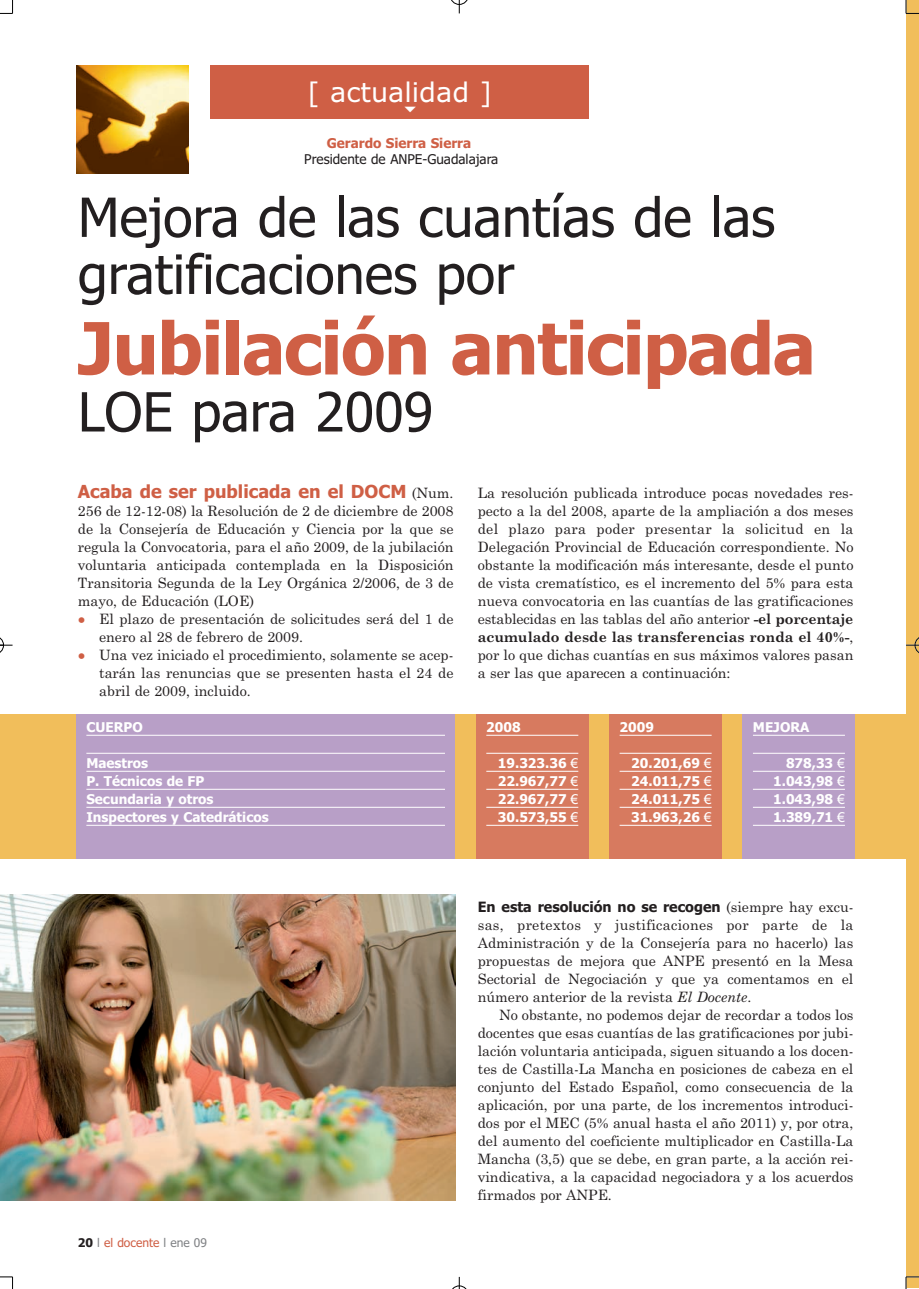
<style>
.page{position:relative;width:919px;height:1289px;background:#fff}
.page>*{position:absolute;margin:0;border:0;box-sizing:border-box;transform-origin:0 0}
.t1{font:700 72px "Tahoma";letter-spacing:-.02em;color:#cf5f45}
.t2{font:54px/57px "Tahoma";color:#231f20}
.t3{font:27px "Verdana";color:#fff}
.t4{font:700 18px "Tahoma";color:#cf5f45}
.t5{font:14.25px/18px "Century Schoolbook";color:#231f20;text-align:justify}
.t6{font:700 14.25px "Tahoma";color:#231f20}
.t7{font:700 13.5px/18px "Tahoma";color:#fff;text-align:justify}
.t8{font:13.5px "Tahoma";color:#231f20}
.t9{font:700 13.5px "Tahoma";color:#cf5f45}
.t10{font:12px "Tahoma";color:#cf5f45}
.s1{font-family:"Century Schoolbook";font-weight:400;font-size:14.25px;color:#231f20}
.s2{font-family:"Tahoma";font-weight:700;font-size:12px;color:#cf5f45}
.s3{font-weight:700}
.s4{font-weight:400}
.s5{font-weight:700;color:#231f20}
.s6{color:#808285}
.s7{font-family:"Century Schoolbook";font-weight:400}
.s8{font-style:italic}
</style>
<div class="page">
<div style="left:906px;top:1px;width:12px;height:1287px;background:#f1be5b"></div>
<div style="left:0;top:714px;width:905px;height:144px;background:#f1be5b"></div>
<img style="left:76px;top:66px;width:112px;height:108px">
<div style="left:210px;top:66px;width:379px;height:53px;background:#cf5f45"></div>
<div style="left:76px;top:714px;width:379px;height:144px;background:#b89fc7"></div>
<hr style="left:86px;top:735px;width:359px;height:1px;background:#fff">
<hr style="left:86px;top:753px;width:359px;height:1px;background:#fff">
<hr style="left:86px;top:771px;width:359px;height:1px;background:#fff">
<hr style="left:86px;top:789px;width:359px;height:1px;background:#fff">
<hr style="left:86px;top:807px;width:359px;height:1px;background:#fff">
<hr style="left:86px;top:825px;width:359px;height:1px;background:#fff">
<div style="left:476px;top:714px;width:112px;height:144px;background:#d77a5f"></div>
<hr style="left:486px;top:735px;width:92px;height:1px;background:#fff">
<hr style="left:486px;top:753px;width:92px;height:1px;background:#fff">
<hr style="left:486px;top:771px;width:92px;height:1px;background:#fff">
<hr style="left:486px;top:789px;width:92px;height:1px;background:#fff">
<hr style="left:486px;top:807px;width:92px;height:1px;background:#fff">
<hr style="left:486px;top:825px;width:92px;height:1px;background:#fff">
<div style="left:609px;top:714px;width:112px;height:144px;background:#d77a5f"></div>
<hr style="left:619px;top:735px;width:92px;height:1px;background:#fff">
<hr style="left:619px;top:753px;width:92px;height:1px;background:#fff">
<hr style="left:619px;top:771px;width:92px;height:1px;background:#fff">
<hr style="left:619px;top:789px;width:92px;height:1px;background:#fff">
<hr style="left:619px;top:807px;width:92px;height:1px;background:#fff">
<hr style="left:619px;top:825px;width:92px;height:1px;background:#fff">
<div style="left:742px;top:714px;width:112px;height:144px;background:#b89fc7"></div>
<hr style="left:752px;top:735px;width:92px;height:1px;background:#fff">
<hr style="left:752px;top:753px;width:92px;height:1px;background:#fff">
<hr style="left:752px;top:771px;width:92px;height:1px;background:#fff">
<hr style="left:752px;top:789px;width:92px;height:1px;background:#fff">
<hr style="left:752px;top:807px;width:92px;height:1px;background:#fff">
<hr style="left:752px;top:825px;width:92px;height:1px;background:#fff">
<img style="left:0;top:894px;width:455px;height:306px">
<svg style="left:0;top:0;width:13px;height:14px"></svg>
<svg style="left:905px;top:0;width:13px;height:14px"></svg>
<svg style="left:0;top:1276px;width:13px;height:12px"></svg>
<svg style="left:905px;top:1276px;width:13px;height:12px"></svg>
<svg style="left:451px;top:0;width:17px;height:13px"></svg>
<svg style="left:453px;top:1276px;width:13px;height:12px"></svg>
<svg style="left:0;top:637px;width:13px;height:16px"></svg>
<svg style="left:906px;top:638px;width:12px;height:15px"></svg>
<h3 class="t3" style="left:307px;top:81px;width:186px">[ actualidad ]</h3>
<p class="t9" style="left:327px;top:138px;width:146px">Gerardo Sierra Sierra</p>
<p class="t8" style="left:304px;top:154px;width:196px">Presidente de ANPE-Guadalajara</p>
<h2 class="t2" style="left:78px;top:193px;width:698px">Mejora de las cuantías de las gratificaciones por</h2>
<h1 class="t1" style="left:78px;top:320px;width:739px">Jubilación anticipada</h1>
<h2 class="t2" style="left:78px;top:388px;width:357px">LOE para 2009</h2>
<p class="t4" style="left:78px;top:484px;width:377px">Acaba de ser publicada en el DOCM <span class="s1">(Num.</span></p>
<p class="t5" style="left:78px;top:503px;width:377px">256 de 12-12-08) la Resolución de 2 de diciembre de 2008 de la Consejería de Educación y Ciencia por la que se regula la Convocatoria, para el año 2009, de la jubilación voluntaria anticipada contemplada en la Disposición Transitoria Segunda de la Ley Orgánica 2/2006, de 3 de mayo, de Educación (LOE)</p>
<p class="t5" style="left:99px;top:611px;width:356px;text-indent:-21px"><span class="s2">•</span> El plazo de presentación de solicitudes será del 1 de enero al 28 de febrero de 2009.</p>
<p class="t5" style="left:99px;top:647px;width:356px;text-indent:-21px"><span class="s2">•</span> Una vez iniciado el procedimiento, solamente se acep&shy;tarán las renuncias que se presenten hasta el 24 de abril de 2009, incluido.</p>
<p class="t7" style="left:86px;top:719px;width:58px">CUERPO</p>
<p class="t7" style="left:86px;top:755px;width:184px;text-align:left">Maestros<br>P. Técnicos de FP<br>Secundaria y otros<br>Inspectores y Catedráticos</p>
<p class="t5" style="left:478px;top:485px;width:377px">La resolución publicada introduce pocas novedades res&shy;pecto a la del 2008, aparte de la ampliación a dos meses del plazo para poder presentar la solicitud en la Delegación Provincial de Educación correspondiente. No obstante la modificación más interesante, desde el punto de vista crematístico, es el incremento del 5% para esta nueva convocatoria en las cuantías de las gratificaciones establecidas en las tablas del año anterior <span class="s3">-el porcentaje acumulado desde las transferencias ronda el 40%-</span>, por lo que dichas cuantías en sus máximos valores pasan a ser las que aparecen a continuación:</p>
<p class="t7" style="left:486px;top:719px;width:36px">2008</p>
<p class="t7" style="left:498px;top:755px;width:82px">19.323.36 <span class="s4">€ </span>22.967,77 <span class="s4">€ </span>22.967,77 <span class="s4">€ </span>30.573,55 <span class="s4">€</span></p>
<p class="t7" style="left:619px;top:719px;width:36px">2009</p>
<p class="t7" style="left:631px;top:755px;width:82px">20.201,69 <span class="s4">€ </span>24.011,75 <span class="s4">€ </span>24.011,75 <span class="s4">€ </span>31.963,26 <span class="s4">€</span></p>
<p class="t7" style="left:752px;top:719px;width:58px">MEJORA</p>
<p class="t7" style="left:773px;top:755px;width:73px;text-indent:13px">878,33 <span class="s4">€ </span>1.043,98 <span class="s4">€ </span>1.043,98 <span class="s4">€ </span>1.389,71 <span class="s4">€</span></p>
<p class="t10" style="left:78px;top:1237px;width:131px"><span class="s5">20</span> <span class="s6">l</span> el docente <span class="s6">l ene 09</span></p>
<p class="t6" style="left:478px;top:901px;width:377px">En esta resolución no se recogen <span class="s7">(siempre hay excu-</span></p>
<p class="t5" style="left:478px;top:917px;width:377px">sas, pretextos y justificaciones por parte de la Administración y de la Consejería para no hacerlo) las propuestas de mejora que ANPE presentó en la Mesa Sectorial de Negociación y que ya comentamos en el número anterior de la revista <span class="s8">El Docente</span>.</p>
<p class="t5" style="left:478px;top:1007px;width:377px;text-indent:21px">No obstante, no podemos dejar de recordar a todos los docentes que esas cuantías de las gratificaciones por jubi&shy;lación voluntaria anticipada, siguen situando a los docen&shy;tes de Castilla-La Mancha en posiciones de cabeza en el conjunto del Estado Español, como consecuencia de la aplicación, por una parte, de los incrementos introduci&shy;dos por el MEC (5% anual hasta el año 2011) y, por otra, del aumento del coeficiente multiplicador en Castilla-La Mancha (3,5) que se debe, en gran parte, a la acción rei&shy;vindicativa, a la capacidad negociadora y a los acuerdos firmados por ANPE.</p>
</div>
